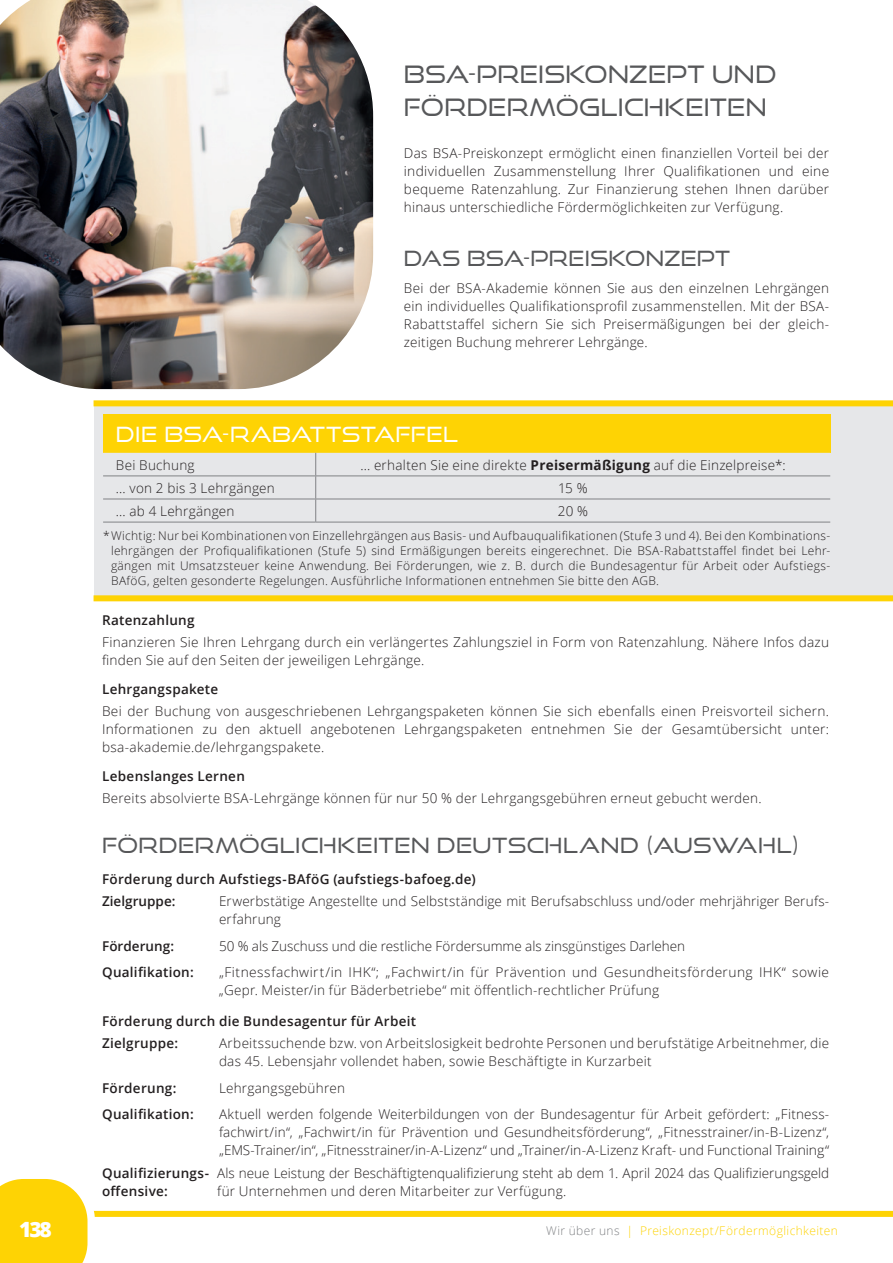
<style>
.page{position:relative;width:893px;height:1263px;background:#fff}
.page>*{position:absolute;margin:0;border:0;box-sizing:border-box;transform-origin:0 0}
.t1{font:24px/33px "Good Times Bk";letter-spacing:.01em;color:#57585a}
.t2{font:21px "Good Times Bk";letter-spacing:.015em;color:#57585a}
.t3{font:21px "Good Times Bk";letter-spacing:.015em;color:#fff}
.t4{font:800 21px "Open Sans";color:#fff}
.t5{font:300 13.5px/18px "Open Sans";letter-spacing:.02em;color:#231f20;text-align:justify}
.t6{font:600 13.5px/22.2px "Open Sans";letter-spacing:.02em;color:#231f20}
.t7{font:300 13.5px/18px "Open Sans";color:#231f20}
.t8{font:600 13.5px "Open Sans";color:#231f20}
.t9{font:300 12px/15px "Open Sans";letter-spacing:.025em;color:#231f20;text-align:justify}
.t10{font:300 12px "Open Sans";letter-spacing:.035em;color:#fed304}
.s1{font-weight:700}
.s2{color:#808285}
</style>
<div class="page">
<div style="left:94px;top:404px;width:799px;height:194px;background:#e6e7e9"></div>
<div style="left:94px;top:595px;width:799px;height:6px;background:#fed304"></div>
<img style="left:0;top:0;width:373px;height:389px">
<div style="left:103px;top:414px;width:727px;height:39px;background:#fed304"></div>
<svg style="left:103px;top:453px;width:727px;height:69px"></svg>
<hr style="left:103px;top:475px;width:213px;height:1px;background:#808285">
<hr style="left:316px;top:475px;width:514px;height:1px;background:#808285">
<hr style="left:103px;top:499px;width:213px;height:1px;background:#808285">
<hr style="left:316px;top:499px;width:514px;height:1px;background:#808285">
<svg style="left:315px;top:453px;width:1px;height:69px"></svg>
<hr style="left:103px;top:522px;width:213px;height:1px;background:#808285">
<hr style="left:316px;top:522px;width:514px;height:1px;background:#808285">
<div style="left:94px;top:400px;width:799px;height:6px;background:#fed304"></div>
<div style="left:0;top:1211px;width:893px;height:6px;background:#fed304"></div>
<svg style="left:0;top:1179px;width:95px;height:84px"></svg>
<h1 class="t1" style="left:404px;top:57px;width:374px">BSA-PREISKONZEPT UND<br>FÖRDERMÖGLICHKEITEN</h1>
<p class="t5" style="left:404px;top:144px;width:427px">Das BSA-Preiskonzept ermöglicht einen finanziellen Vorteil bei der individuellen Zusammenstellung Ihrer Qualifikationen und eine bequeme Ratenzahlung. Zur Finanzierung stehen Ihnen darüber hinaus unterschiedliche Fördermöglichkeiten zur Verfügung.</p>
<h2 class="t2" style="left:404px;top:246px;width:328px">DAS BSA-PREISKONZEPT</h2>
<p class="t5" style="left:404px;top:279px;width:427px">Bei der BSA-Akademie können Sie aus den einzelnen Lehrgängen ein individuelles Qualifikationsprofil zusammenstellen. Mit der BSA-Rabattstaffel sichern Sie sich Preisermäßigungen bei der gleich&shy;zeitigen Buchung mehrerer Lehrgänge.</p>
<h2 class="t3" style="left:116px;top:422px;width:344px">DIE BSA-RABATTSTAFFEL</h2>
<p class="t5" style="left:116px;top:455px;width:80px">Bei Buchung</p>
<p class="t5" style="left:360px;top:455px;width:427px">... erhalten Sie eine direkte <span class="s1">Preisermäßigung</span> auf die Einzelpreise*:</p>
<p class="t5" style="left:116px;top:478px;width:160px">... von 2 bis 3 Lehrgängen</p>
<p class="t5" style="left:558px;top:478px;width:31px">15 %</p>
<p class="t5" style="left:116px;top:501px;width:120px">... ab 4 Lehrgängen</p>
<p class="t5" style="left:558px;top:501px;width:32px">20 %</p>
<p class="t9" style="left:111px;top:528px;width:721px;text-indent:-8px">*Wichtig: Nur bei Kombinationen von Einzellehrgängen aus Basis- und Aufbauqualifikationen (Stufe 3 und 4). Bei den Kombinations&shy;lehrgängen der Profiqualifikationen (Stufe 5) sind Ermäßigungen bereits eingerechnet. Die BSA-Rabattstaffel findet bei Lehr&shy;gängen mit Umsatzsteuer keine Anwendung. Bei Förderungen, wie z. B. durch die Bundesagentur für Arbeit oder Aufstiegs-BAföG, gelten gesonderte Regelungen. Ausführliche Informationen entnehmen Sie bitte den AGB.</p>
<p class="t6" style="left:102px;top:608px;width:94px">Ratenzahlung</p>
<p class="t5" style="left:102px;top:633px;width:729px">Finanzieren Sie Ihren Lehrgang durch ein verlängertes Zahlungsziel in Form von Ratenzahlung. Nähere Infos dazu finden Sie auf den Seiten der jeweiligen Lehrgänge.</p>
<p class="t6" style="left:102px;top:677px;width:118px">Lehrgangspakete</p>
<p class="t5" style="left:102px;top:702px;width:729px">Bei der Buchung von ausgeschriebenen Lehrgangspaketen können Sie sich ebenfalls einen Preisvorteil sichern.<br>Informationen zu den aktuell angebotenen Lehrgangspaketen entnehmen Sie der Gesamtübersicht unter: bsa-akademie.de/lehrgangspakete.</p>
<p class="t6" style="left:102px;top:764px;width:144px">Lebenslanges Lernen</p>
<p class="t5" style="left:102px;top:788px;width:661px">Bereits absolvierte BSA-Lehrgänge können für nur 50 % der Lehrgangsgebühren erneut gebucht werden.</p>
<h2 class="t2" style="left:102px;top:833px;width:699px">FÖRDERMÖGLICHKEITEN DEUTSCHLAND (AUSWAHL)</h2>
<p class="t6" style="left:102px;top:867px;width:375px">Förderung durch Aufstiegs-BAföG (aufstiegs-bafoeg.de)<br>Zielgruppe:</p>
<p class="t5" style="left:219px;top:892px;width:610px">Erwerbstätige Angestellte und Selbstständige mit Berufsabschluss und/oder mehrjähriger Berufs&shy;erfahrung</p>
<p class="t8" style="left:102px;top:936px;width:74px">Förderung:</p>
<p class="t7" style="left:219px;top:936px;width:468px">50 % als Zuschuss und die restliche Fördersumme als zinsgünstiges Darlehen</p>
<p class="t6" style="left:102px;top:961px;width:93px">Qualifikation:</p>
<p class="t5" style="left:219px;top:963px;width:612px">„Fitnessfachwirt/in IHK“; „Fachwirt/in für Prävention und Gesundheitsförderung IHK“ sowie „Gepr. Meister/in für Bäderbetriebe“ mit öffentlich-rechtlicher Prüfung</p>
<p class="t6" style="left:102px;top:1009px;width:316px">Förderung durch die Bundesagentur für Arbeit<br>Zielgruppe:</p>
<p class="t5" style="left:219px;top:1034px;width:612px">Arbeitssuchende bzw. von Arbeitslosigkeit bedrohte Personen und berufstätige Arbeitnehmer, die das 45. Lebensjahr vollendet haben, sowie Beschäftigte in Kurzarbeit</p>
<p class="t6" style="left:102px;top:1076px;width:76px">Förderung:</p>
<p class="t5" style="left:219px;top:1078px;width:128px">Lehrgangsgebühren</p>
<p class="t6" style="left:102px;top:1103px;width:93px">Qualifikation:</p>
<p class="t5" style="left:219px;top:1105px;width:612px">Aktuell werden folgende Weiterbildungen von der Bundesagentur für Arbeit gefördert: „Fitness&shy;fachwirt/in“, „Fachwirt/in für Prävention und Gesundheitsförderung“, „Fitnesstrainer/in-B-Lizenz“, „EMS-Trainer/in“, „Fitnesstrainer/in-A-Lizenz“ und „Trainer/in-A-Lizenz Kraft- und Functional Training“</p>
<p class="t6" style="left:102px;top:1164px;width:108px;line-height:18px">Qualifizierungs&shy;offensive:</p>
<p class="t7" style="left:217px;top:1164px;width:613px">Als neue Leistung der Beschäftigtenqualifizierung steht ab dem 1. April 2024 das Qualifizierungsgeld für Unternehmen und deren Mitarbeiter zur Verfügung.</p>
<h2 class="t4" style="left:19px;top:1213px;width:34px">138</h2>
<p class="t10" style="left:546px;top:1222px;width:293px"><span class="s2">Wir über uns</span> | Preiskonzept/Fördermöglichkeiten</p>
</div>
